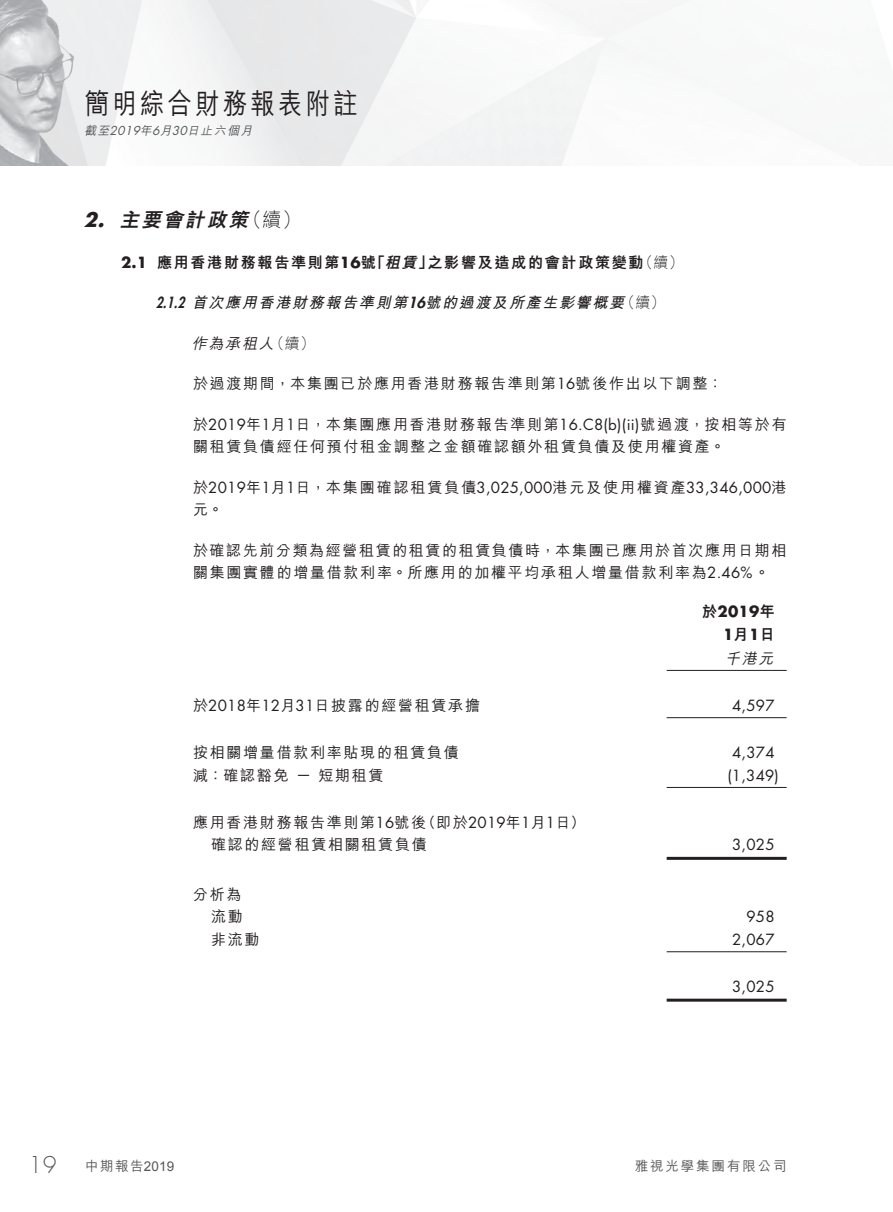
<style>
.page{position:relative;width:893px;height:1212px;background:#fff}
.page>*{position:absolute;margin:0;border:0;box-sizing:border-box;transform-origin:0 0}
.t1{font:500 28.5px "M Hei HK";letter-spacing:.14em;color:#231f20;scale:.85 1}
.t2{font:300 22.5px "Futura Std";color:#57585a}
._03_H1{font:italic 800 19.5px "M Hei HK";color:#231f20}
._03_H1-2{font:300 19.5px "M Hei HK";color:#231f20}
._03_H1-3{font:italic 700 19.5px "Futura Std";color:#231f20}
._14_______P6{font:500 15px/22.5px "M Hei HK";letter-spacing:.115em;color:#231f20}
._15_Table_Stub{font:500 15px "M Hei HK";letter-spacing:.115em;color:#231f20}
._14_______P6-2{font:15px "Futura Std";letter-spacing:.015em;color:#231f20}
._04___H2{font:800 15px "M Hei HK";letter-spacing:.115em;color:#231f20}
._05_____H3{font:italic 700 15px "M Hei HK";color:#231f20}
._14_______P6-3{font:700 15px/22.5px "Futura Std";color:#231f20;text-align:right}
._06_______H4{font:italic 500 15px "M Hei HK";color:#231f20}
._04___H2-2{font:300 15px "M Hei HK";color:#231f20}
._04___H2-3{font:700 15px "Futura Std";color:#231f20}
._05_____H3-2{font:300 15px "M Hei HK";color:#231f20}
._06_______H4-2{font:300 15px "M Hei HK";color:#231f20}
._14_______P6-4{font:italic 500 15px "M Hei HK";color:#231f20}
._05_____H3-3{font:italic 800 15px "Futura Std";color:#231f20}
._15_Table_Stub-2{font:15px "Futura Std";color:#231f20}
.t3{font:500 13.5px "M Hei HK";letter-spacing:.14em;color:#57585a}
.t4{font:italic 500 12px "M Hei HK";color:#57585a}
.t5{font:italic 12px "Futura Std";color:#57585a}
.s1{font-family:"Futura Std";font-weight:700}
.s2{font-style:italic}
.s3{font-family:"Futura Std";font-weight:800}
.s4{font-family:"Futura Std";font-weight:400}
.s5{font-family:"M Hei HK";font-weight:800}
.s6{font-family:"Arial";font-weight:400}
</style>
<div class="page">
<img style="left:0;top:0;width:98px;height:166px">
<hr style="left:667px;top:670px;width:120px;height:1px;background:#231f20">
<hr style="left:667px;top:717px;width:120px;height:1px;background:#231f20">
<hr style="left:667px;top:787px;width:120px;height:1px;background:#231f20">
<hr style="left:667px;top:857px;width:120px;height:3px;background:#231f20">
<hr style="left:667px;top:951px;width:120px;height:1px;background:#231f20">
<hr style="left:667px;top:999px;width:120px;height:3px;background:#231f20">
<h1 class="t1" style="left:85px;top:82px;width:322px">簡明綜合財務報表附註</h1>
<p class="t4" style="left:187px;top:122px;width:70px">日止六個月</p>
<p class="t4" style="left:84px;top:122px;width:30px">截至</p>
<p class="t4" style="left:140px;top:122px;width:37px">年月</p>
<p class="t5" style="left:110px;top:123px;width:35px">2019</p>
<p class="t5" style="left:152px;top:123px;width:12px">6</p>
<p class="t5" style="left:172px;top:123px;width:20px">30</p>
<p class="_03_H1-3" style="left:84px;top:207px;width:27px">2.</p>
<p class="_03_H1-2" style="left:242px;top:210px;width:61px">（續(</p>
<p class="_03_H1" style="left:120px;top:210px;width:134px">主要會計政策</p>
<p class="_04___H2-3" style="left:121px;top:252px;width:28px">2.1</p>
<p class="_04___H2-2" style="left:638px;top:254px;width:47px">（續(</p>
<p class="_04___H2" style="left:428px;top:254px;width:218px">之影響及造成的會計政策變動</p>
<p class="_04___H2" style="left:157px;top:254px;width:220px">應用香港財務報告準則第<span class="s1">16</span>號</p>
<p class="_04___H2" style="left:371px;top:254px;width:64px">「<span class="s2">租賃</span>」</p>
<p class="_05_____H3-2" style="left:620px;top:295px;width:47px">（續(</p>
<p class="_05_____H3" style="left:156px;top:292px;width:257px"><span class="s3">2.1.2</span> 首次應用香港財務報告準則第</p>
<p class="_06_______H4-2" style="left:270px;top:335px;width:47px">（續(</p>
<p class="_05_____H3" style="left:425px;top:292px;width:204px">號的過渡及所產生影響概要</p>
<p class="_05_____H3-3" style="left:408px;top:293px;width:23px">16</p>
<p class="_06_______H4" style="left:192px;top:332px;width:87px">作為承租人</p>
<p class="_14_______P6" style="left:193px;top:371px;width:531px">於過渡期間，本集團已於應用香港財務報告準則第<span class="s4">16</span>號後作出以下調整：</p>
<p class="_14_______P6" style="left:193px;top:411px;width:595px">於<span class="s4">2019</span>年<span class="s4">1</span>月<span class="s4">1</span>日，本集團應用香港財務報告準則第<span class="s4">16.C8 b( )( )i i</span> 號過渡，按相等於有關租賃負債經任何預付租金調整之金額確認額外租賃負債及使用權資產。</p>
<p class="_14_______P6" style="left:193px;top:474px;width:595px">於<span class="s4">2019</span>年<span class="s4">1</span>月<span class="s4">1</span>日，本集團確認租賃負債<span class="s4">3,025,000</span>港元及使用權資產<span class="s4">33,346,000</span>港元。</p>
<p class="_14_______P6" style="left:193px;top:537px;width:595px">於確認先前分類為經營租賃的租賃的租賃負債時，本集團已應用於首次應用日期相關集團實體的增量借款利率。所應用的加權平均承租人增量借款利率為<span class="s4">2.46%</span>。</p>
<p class="_14_______P6-3" style="left:702px;top:600px;width:74px"><span class="s5">於</span>2019<span class="s5">年<br></span>1<span class="s5">月</span>1<span class="s5">日</span></p>
<p class="_14_______P6-4" style="left:725px;top:647px;width:54px">千港元</p>
<p class="_14_______P6-2" style="left:732px;top:696px;width:44px">4,597</p>
<p class="_15_Table_Stub" style="left:193px;top:694px;width:288px">於<span class="s4">2018</span>年<span class="s4">12</span>月<span class="s4">31</span>日披露的經營租賃承擔</p>
<p class="_15_Table_Stub" style="left:193px;top:742px;width:267px">按相關增量借款利率貼現的租賃負債</p>
<p class="_15_Table_Stub" style="left:193px;top:764px;width:97px">減：確認豁免</p>
<p class="_15_Table_Stub-2" style="left:296px;top:764px;width:16px">—</p>
<p class="_15_Table_Stub" style="left:318px;top:764px;width:67px">短期租賃</p>
<p class="_15_Table_Stub" style="left:193px;top:811px;width:235px">應用香港財務報告準則第<span class="s4">16</span>號後</p>
<p class="_15_Table_Stub" style="left:421px;top:811px;width:166px">（即於<span class="s4">2019</span>年<span class="s4">1</span>月<span class="s4">1</span>日(</p>
<p class="_15_Table_Stub" style="left:211px;top:834px;width:217px">確認的經營租賃相關租賃負債</p>
<p class="_15_Table_Stub" style="left:193px;top:883px;width:50px">分析為</p>
<p class="_15_Table_Stub" style="left:211px;top:906px;width:33px">流動</p>
<p class="_15_Table_Stub" style="left:211px;top:928px;width:50px">非流動</p>
<p class="_14_______P6-2" style="left:732px;top:743px;width:44px">4,374</p>
<p class="_14_______P6-2" style="left:727px;top:765px;width:53px">)1,349(</p>
<p class="_14_______P6-2" style="left:732px;top:835px;width:44px">3,025</p>
<p class="_14_______P6-2" style="left:746px;top:907px;width:30px">958</p>
<p class="_14_______P6-2" style="left:732px;top:930px;width:44px">2,067</p>
<p class="_14_______P6-2" style="left:732px;top:977px;width:44px">3,025</p>
<h2 class="t2" style="left:28px;top:1151px;width:30px">19</h2>
<p class="t3" style="left:85px;top:1156px;width:91px">中期報告<span class="s6">2019</span></p>
<p class="t3" style="left:635px;top:1156px;width:153px">雅視光學集團有限公司</p>
</div>
